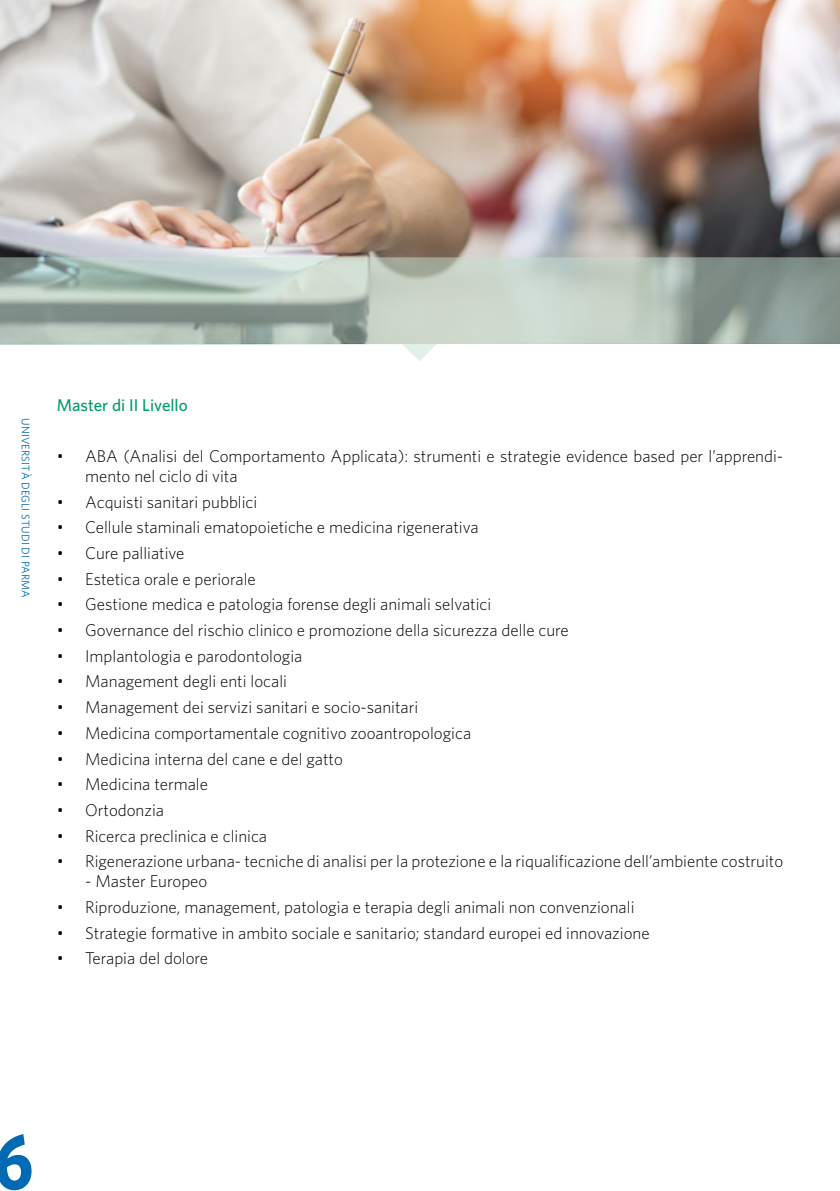
<style>
.page{position:relative;width:840px;height:1191px;background:#fff}
.page>*{position:absolute;margin:0;border:0;box-sizing:border-box;transform-origin:0 0}
.t1{font:700 80px "Whitney";color:#006ab4;scale:.85 1}
.t2{font:300 17px/20px "Whitney";color:#000}
.t3{font:500 17px "Whitney";color:#009d65}
.t4{font:11px "Whitney";letter-spacing:.01em;color:#006ab4}
</style>
<div class="page">
<img style="left:0;top:0;width:839px;height:257px">
<svg style="left:0;top:257px;width:839px;height:104px"></svg>
<p class="t4" style="left:32px;top:418px;width:181px;rotate:90deg">UNIVERSITÀ DEGLI STUDI DI PARMA</p>
<p class="t3" style="left:57px;top:394px;width:132px">Master di II Livello</p>
<p class="t2" style="left:85px;top:446px;width:699px;text-indent:-28px">• ABA (Analisi del Comportamento Applicata): strumenti e strategie evidence based per l’apprendi&shy;mento nel ciclo di vita</p>
<p class="t2" style="left:57px;top:491px;width:202px">• Acquisti sanitari pubblici</p>
<p class="t2" style="left:57px;top:517px;width:423px">• Cellule staminali ematopoietiche e medicina rigenerativa</p>
<p class="t2" style="left:57px;top:543px;width:129px">• Cure palliative</p>
<p class="t2" style="left:57px;top:568px;width:200px">• Estetica orale e periorale</p>
<p class="t2" style="left:57px;top:594px;width:436px">• Gestione medica e patologia forense degli animali selvatici</p>
<p class="t2" style="left:57px;top:620px;width:513px">• Governance del rischio clinico e promozione della sicurezza delle cure</p>
<p class="t2" style="left:57px;top:645px;width:247px">• Implantologia e parodontologia</p>
<p class="t2" style="left:57px;top:671px;width:232px">• Management degli enti locali</p>
<p class="t2" style="left:57px;top:697px;width:363px">• Management dei servizi sanitari e socio-sanitari</p>
<p class="t2" style="left:57px;top:722px;width:415px">• Medicina comportamentale cognitivo zooantropologica</p>
<p class="t2" style="left:57px;top:748px;width:287px">• Medicina interna del cane e del gatto</p>
<p class="t2" style="left:57px;top:774px;width:153px">• Medicina termale</p>
<p class="t2" style="left:57px;top:799px;width:109px">• Ortodonzia</p>
<p class="t2" style="left:57px;top:825px;width:212px">• Ricerca preclinica e clinica</p>
<p class="t2" style="left:57px;top:851px;width:727px">• Rigenerazione urbana- tecniche di analisi per la protezione e la riqualificazione dell’ambiente costruito</p>
<p class="t2" style="left:85px;top:871px;width:124px">- Master Europeo</p>
<p class="t2" style="left:57px;top:896px;width:579px">• Riproduzione, management, patologia e terapia degli animali non convenzionali</p>
<p class="t2" style="left:57px;top:922px;width:594px">• Strategie formative in ambito sociale e sanitario; standard europei ed innovazione</p>
<p class="t2" style="left:57px;top:948px;width:153px">• Terapia del dolore</p>
<h1 class="t1" style="left:-6px;top:1112px;width:48px">6</h1>
</div>
